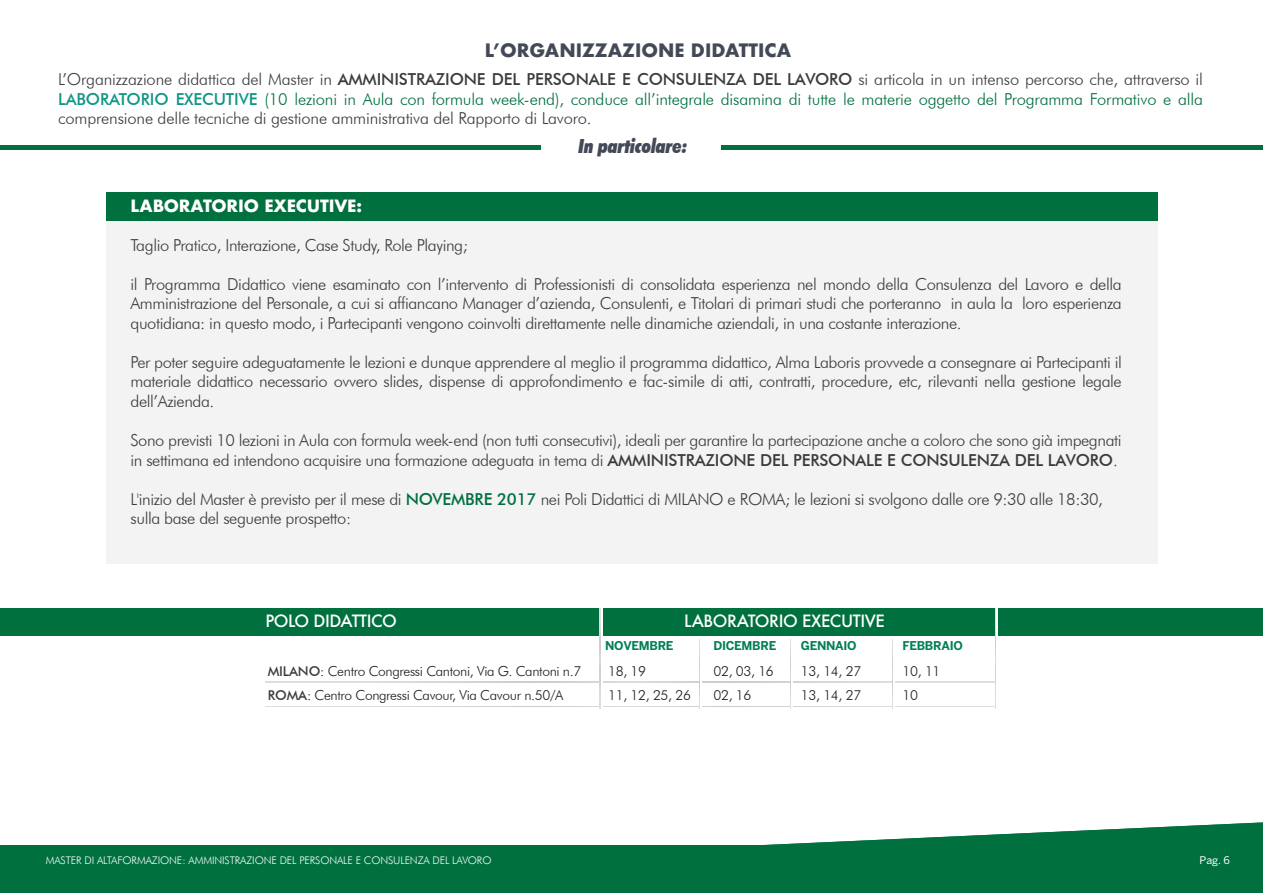
<style>
.page{position:relative;width:1263px;height:893px;background:#fff}
.page>*{position:absolute;margin:0;border:0;box-sizing:border-box;transform-origin:0 0}
.t1{font:italic 900 condensed 19.5px "Futura BT";letter-spacing:-.01em;color:#434957}
.t2{font:700 18px "Futura";color:#434957}
.t3{font:300 16.5px/19.5px "Futura BT";letter-spacing:-.025em;color:#3d3c3c;text-align:justify}
.t4{font:500 16.5px "Futura";letter-spacing:-.025em;color:#fff}
.t5{font:700 16.5px "Futura";letter-spacing:-.01em;color:#fff}
.t6{font:300 13.8px/24.2px "Futura BT";letter-spacing:-.025em;color:#1d1d1b}
.t7{font:700 12px "Benton Sans";letter-spacing:-.025em;color:#008056}
.t8{font:300 10.5px "Futura BT";letter-spacing:-.01em;color:#fff}
.t9{font:10.5px "Benton Sans";color:#fff}
.s1{font-weight:500}
.s2{font-weight:500;color:#109685}
.s3{color:#00703f}
.s4{font-weight:500;color:#00703f}
.s5{font-weight:500;font-size:13.5px;color:#3d3c3c}
</style>
<div class="page">
<div style="left:502px;top:608px;width:761px;height:27px;background:#00703f"></div>
<div style="left:0;top:608px;width:502px;height:27px;background:#00703f"></div>
<hr style="left:265px;top:682px;width:732px;height:1px;background:#d9d9d9">
<svg style="left:265px;top:706px;width:730px;height:2px"></svg>
<hr style="left:995px;top:608px;width:1px;height:101px;background:#d8d9d9">
<hr style="left:996px;top:608px;width:2px;height:101px;background:#fff">
<hr style="left:893px;top:640px;width:1px;height:69px;background:#fff">
<hr style="left:894px;top:640px;width:1px;height:69px;background:#fff">
<hr style="left:790px;top:640px;width:1px;height:69px;background:#d8d8d8">
<hr style="left:791px;top:640px;width:1px;height:69px;background:#fff">
<svg style="left:699px;top:640px;width:2px;height:69px"></svg>
<hr style="left:701px;top:640px;width:1px;height:69px;background:#fff">
<hr style="left:600px;top:608px;width:1px;height:101px;background:#d8d9d9">
<hr style="left:601px;top:608px;width:1px;height:101px;background:#fff">
<div style="left:106px;top:216px;width:1052px;height:348px;background:#f3f3f4"></div>
<div style="left:106px;top:192px;width:1052px;height:29px;background:#00703f"></div>
<hr style="left:0;top:146px;width:541px;height:4px;background:#00703f">
<hr style="left:722px;top:146px;width:541px;height:4px;background:#00703f">
<svg style="left:0;top:822px;width:1263px;height:71px;fill:#00703f"></svg>
<p class="t2" style="left:485px;top:37px;width:308px">L’ORGANIZZAZIONE DIDATTICA</p>
<p class="t3" style="left:58px;top:70px;width:1146px">L’Organizzazione didattica del Master in <span class="s1">AMMINISTRAZIONE DEL PERSONALE E CONSULENZA DEL LAVORO</span> si articola in un intenso percorso che, attraverso il <span class="s2">LABORATORIO EXECUTIVE</span> <span class="s3">(10 lezioni in Aula con formula week-end), conduce all’integrale disamina di tutte le materie oggetto del Programma Formativo e alla </span>comprensione delle tecniche di gestione amministrativa del Rapporto di Lavoro.</p>
<p class="t1" style="left:579px;top:134px;width:110px">In particolare:</p>
<p class="t5" style="left:130px;top:194px;width:233px">LABORATORIO EXECUTIVE:</p>
<p class="t3" style="left:130px;top:235px;width:339px">Taglio Pratico, Interazione, Case Study, Role Playing;</p>
<p class="t3" style="left:130px;top:274px;width:993px">il Programma Didattico viene esaminato con l’intervento di Professionisti di consolidata esperienza nel mondo della Consulenza del Lavoro e della Amministrazione del Personale, a cui si affiancano Manager d’azienda, Consulenti, e Titolari di primari studi che porteranno in aula la loro esperienza quotidiana: in questo modo, i Partecipanti vengono coinvolti direttamente nelle dinamiche aziendali, in una costante interazione.</p>
<p class="t3" style="left:130px;top:352px;width:993px">Per poter seguire adeguatamente le lezioni e dunque apprendere al meglio il programma didattico, Alma Laboris provvede a consegnare ai Partecipanti il materiale didattico necessario ovvero slides, dispense di approfondimento e fac-simile di atti, contratti, procedure, etc, rilevanti nella gestione legale dell’Azienda.</p>
<p class="t3" style="left:130px;top:430px;width:993px">Sono previsti 10 lezioni in Aula con formula week-end (non tutti consecutivi), ideali per garantire la partecipazione anche a coloro che sono già impegnati in settimana ed intendono acquisire una formazione adeguata in tema di <span class="s1">AMMINISTRAZIONE DEL PERSONALE E CONSULENZA DEL LAVORO</span>.</p>
<p class="t3" style="left:130px;top:489px;width:974px">L'inizio del Master è previsto per il mese di <span class="s4">NOVEMBRE 2017</span> nei Poli Didattici di MILANO e ROMA; le lezioni si svolgono dalle ore 9:30 alle 18:30, sulla base del seguente prospetto:</p>
<p class="t4" style="left:265px;top:609px;width:133px">POLO DIDATTICO</p>
<p class="t4" style="left:684px;top:609px;width:202px">LABORATORIO EXECUTIVE</p>
<p class="t7" style="left:605px;top:639px;width:70px">NOVEMBRE</p>
<p class="t7" style="left:713px;top:639px;width:64px">DICEMBRE</p>
<p class="t7" style="left:801px;top:639px;width:57px">GENNAIO</p>
<p class="t6" style="left:268px;top:659px;width:315px"><span class="s5">MILANO</span>: Centro Congressi Cantoni, Via G. Cantoni n.7<br><span class="s5">ROMA</span>: Centro Congressi Cavour, Via Cavour n.50/A</p>
<p class="t6" style="left:608px;top:659px;width:84px">18, 19<br>11, 12, 25, 26</p>
<p class="t6" style="left:713px;top:659px;width:62px">02, 03, 16<br>02, 16</p>
<p class="t6" style="left:801px;top:659px;width:62px">13, 14, 27<br>13, 14, 27</p>
<p class="t7" style="left:902px;top:639px;width:62px">FEBBRAIO</p>
<p class="t6" style="left:902px;top:659px;width:39px">10, 11<br>10</p>
<p class="t8" style="left:46px;top:854px;width:447px">MASTER DI ALTAFORMAZIONE: AMMINISTRAZIONE DEL PERSONALE E CONSULENZA DEL LAVORO</p>
<p class="t9" style="left:1199px;top:854px;width:32px">Pag. 6</p>
</div>
